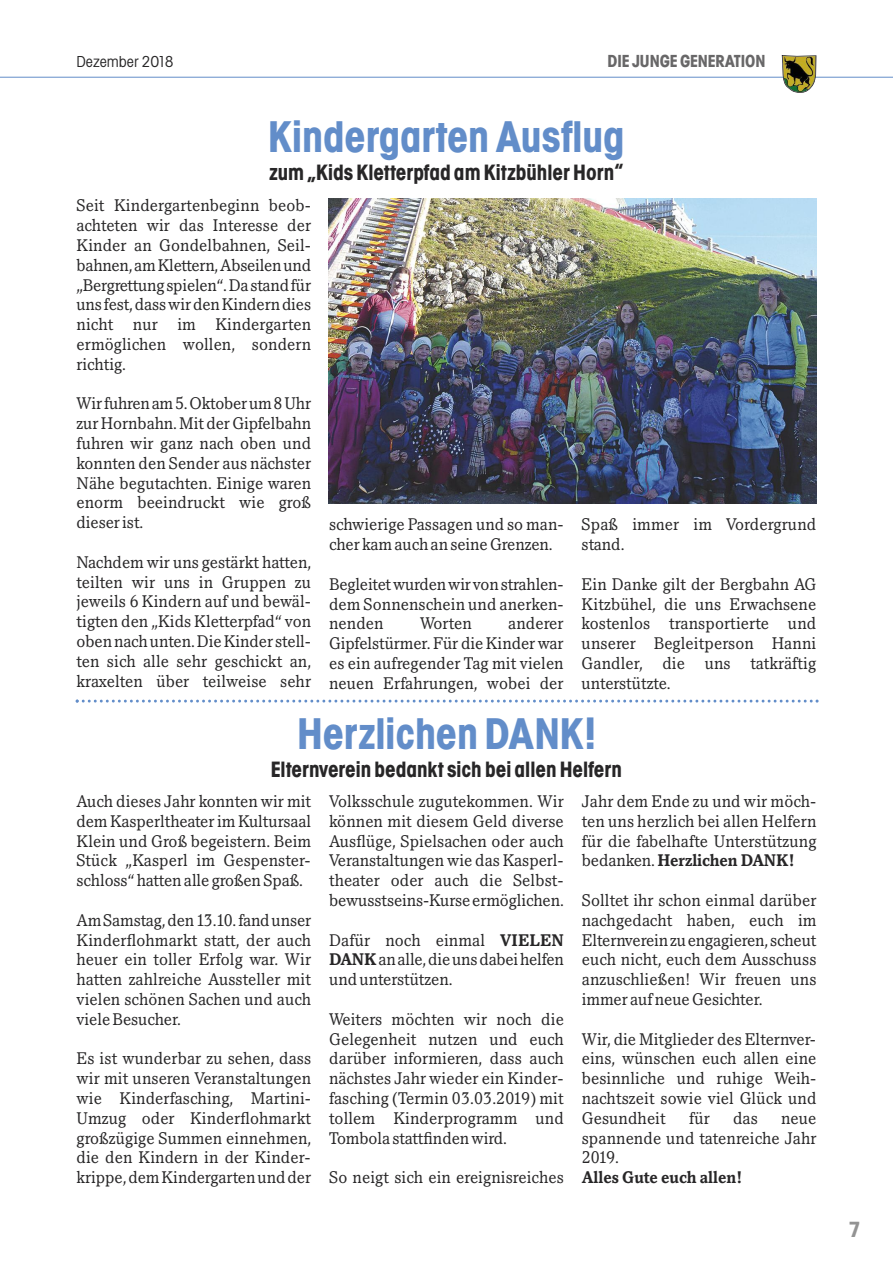
<style>
.page{position:relative;width:893px;height:1263px;background:#fff}
.page>*{position:absolute;margin:0;border:0;box-sizing:border-box;transform-origin:0 0}
.t1{font:42px "Avant Garde SB Bol Con";color:#628dc9}
.t2{font:21px "Avant Garde SB Bol Con";color:#272627}
.t3{font:21px "Avant Garde SB Bol Con";color:#939393}
.t4{font:16.5px/19.8px "Pacella SB";letter-spacing:.01em;color:#272627;text-align:justify}
.t5{font:700 16.5px "Pacella SB";color:#272627}
.t6{font:16.5px "Avant Garde SB Bol Con";color:#686768}
.t7{font:condensed 15px "Avant Garde SB";color:#272627}
.s1{font-weight:700}
</style>
<div class="page">
<hr style="left:0;top:77px;width:893px;height:1px;background:#628dc9">
<img style="left:329px;top:199px;width:487px;height:304px">
<svg style="left:76px;top:699px;width:743px;height:3px"></svg>
<svg style="left:782px;top:55px;width:34px;height:38px"></svg>
<p class="t7" style="left:77px;top:53px;width:99px">Dezember 2018</p>
<p class="t6" style="left:607px;top:51px;width:159px">DIE JUNGEGENERATION</p>
<h1 class="t1" style="left:268px;top:113px;width:358px">KindergartenAusflug</h1>
<p class="t2" style="left:269px;top:161px;width:356px">zum „Kids Kletterpfad am Kitzbühler Horn“</p>
<p class="t4" style="left:76px;top:196px;width:236px">Seit Kindergartenbeginn beob&shy;achteten wir das Interesse der Kinder an Gondelbahnen, Seil&shy;bahnen,amKlettern,Abseilenund „Bergrettungspielen“.Dastandfür uns fest,dasswirdenKinderndies nicht nur im Kindergarten ermöglichen wollen, sondern richtig.</p>
<p class="t4" style="left:76px;top:394px;width:236px">Wirfuhrenam5.Oktoberum8Uhr zurHornbahn.MitderGipfelbahn fuhren wir ganz nach oben und konnten den Sender aus nächster Nähe begutachten. Einige waren enorm beeindruckt wie groß dieserist.</p>
<p class="t4" style="left:76px;top:552px;width:236px">Nachdem wir uns gestärkt hatten, teilten wir uns in Gruppen zu jeweils 6 Kindern auf und bewäl&shy;tigten den „Kids Kletterpfad“ von obennachunten.DieKinder stell&shy;ten sich alle sehr geschickt an, kraxelten über teilweise sehr</p>
<p class="t4" style="left:329px;top:515px;width:236px">schwierige Passagen und so man&shy;cher kam auch an seine Grenzen.</p>
<p class="t4" style="left:329px;top:574px;width:236px">Begleitetwurdenwirvonstrahlen&shy;dem Sonnenschein und anerken&shy;nenden</p>
<p class="t4" style="left:329px;top:614px;width:236px;text-indent:179px">anderer Gipfelstürmer. Für die Kinder war es ein aufregender Tag mit vielen neuen Erfahrungen, wobei der</p>
<p class="t4" style="left:420px;top:614px;width:53px">Worten</p>
<p class="t4" style="left:582px;top:515px;width:236px">Spaß immer im Vordergrund stand.</p>
<p class="t4" style="left:582px;top:574px;width:236px">Ein Danke gilt der Bergbahn AG Kitzbühel, die uns Erwachsene kostenlos transportierte und unserer Begleitperson Hanni Gandler, die uns tatkräftig unterstützte.</p>
<h1 class="t1" style="left:297px;top:709px;width:300px">Herzlichen DANK!</h1>
<p class="t2" style="left:271px;top:757px;width:353px">Elternverein bedankt sich bei allen Helfern</p>
<p class="t4" style="left:76px;top:791px;width:236px">Auch dieses Jahr konnten wir mit dem Kasperltheater im Kultursaal Klein und Groß begeistern. Beim Stück „Kasperl im Gespenster&shy;schloss“ hatten alle großen Spaß.</p>
<p class="t4" style="left:76px;top:910px;width:236px">AmSamstag,den13.10.fandunser Kinderflohmarkt statt, der auch heuer ein toller Erfolg war. Wir hatten zahlreiche Aussteller mit vielen schönen Sachen und auch vieleBesucher.</p>
<p class="t4" style="left:76px;top:1049px;width:236px">Es ist wunderbar zu sehen, dass wir mit unseren Veranstaltungen wie Kinderfasching, Martini-Umzug oder Kinderflohmarkt großzügige Summen einnehmen, die den Kindern in der Kinder&shy;krippe,demKindergartenundder</p>
<p class="t4" style="left:329px;top:791px;width:236px">Volksschule zugutekommen. Wir können mit diesem Geld diverse Ausflüge, Spielsachen oder auch Veranstaltungen wie das Kasperl&shy;theater oder auch die Selbst&shy;bewusstseins-Kurseermöglichen.</p>
<p class="t4" style="left:329px;top:930px;width:236px">Dafür noch einmal <span class="s1">VIELEN DANK</span>analle,dieunsdabeihelfen und unterstützen.</p>
<p class="t4" style="left:329px;top:1009px;width:236px">Weiters möchten wir noch die Gelegenheit nutzen und euch darüber informieren, dass auch nächstes Jahr wieder ein Kinder&shy;fasching (Termin 03.03.2019) mit tollem Kinderprogramm und Tombola stattfindenwird.</p>
<p class="t4" style="left:329px;top:1168px;width:236px">So neigt sich ein ereignisreiches</p>
<p class="t4" style="left:582px;top:791px;width:236px">Jahr dem Ende zu und wir möch&shy;ten uns herzlich bei allen Helfern für die fabelhafte Unterstützung bedanken.<span class="s1">Herzlichen DANK!</span></p>
<p class="t4" style="left:582px;top:890px;width:236px">Solltet ihr schon einmal darüber nachgedacht haben, euch im Elternvereinzuengagieren, scheut euch nicht, euch dem Ausschuss anzuschließen! Wir freuen uns immer auf neue Gesichter.</p>
<p class="t4" style="left:582px;top:1029px;width:236px">Wir, die Mitglieder des Elternver&shy;eins, wünschen euch allen eine besinnliche und ruhige Weih&shy;nachtszeit sowie viel Glück und Gesundheit</p>
<p class="t4" style="left:689px;top:1108px;width:22px">für</p>
<p class="t4" style="left:733px;top:1108px;width:26px">das</p>
<p class="t4" style="left:582px;top:1108px;width:236px;text-indent:199px">neue spannende und tatenreiche Jahr 2019.</p>
<p class="t5" style="left:582px;top:1168px;width:162px">Alles Gute euch allen!</p>
<p class="t3" style="left:849px;top:1217px;width:13px">7</p>
</div>
